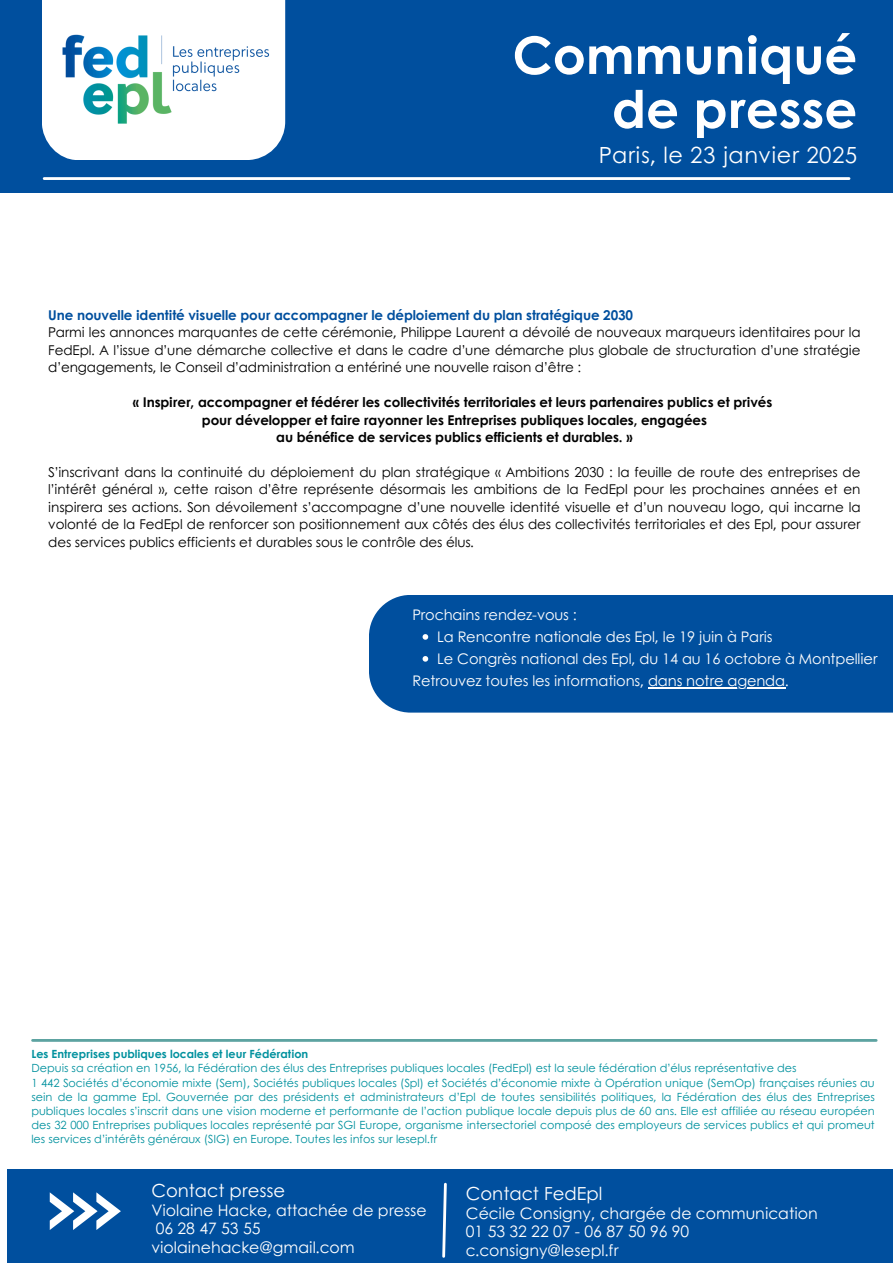
<style>
.page{position:relative;width:893px;height:1263px;background:#fff}
.page>*{position:absolute;margin:0;border:0;box-sizing:border-box;transform-origin:0 0}
.t1{font:700 51.75px/54px "Century Gothic";color:#fff;text-align:right}
.t2{font:22.27px "Century Gothic";letter-spacing:.025em;color:#fff}
.t3{font:18px "Century Gothic";color:#fff}
.t4{font:15.75px/18.6px "Century Gothic";color:#fff}
.t5{font:14.62px "Century Gothic";letter-spacing:-.005em;color:#fff}
.t6{font:13.5px/17.4px "Century Gothic";letter-spacing:-.005em;color:#000}
.t7{font:700 13.5px/17.4px "Century Gothic";letter-spacing:-.005em;color:#000;text-align:center}
.t8{font:11.25px/14.1px "Century Gothic";color:#00919e;text-align:justify}
.t9{font:700 11.25px "Century Gothic";color:#00919e}
.s1{font-weight:700;color:#004f9e}
</style>
<div class="page">
<div style="left:0;top:0;width:893px;height:193px;background:#004f9e"></div>
<hr style="left:44px;top:177px;width:805px;height:3px;background:#fff">
<div style="left:42px;top:0;width:243px;height:160px;background:#fff"></div>
<div style="left:8px;top:1169px;width:885px;height:94px;background:#004f9e"></div>
<svg style="left:50px;top:1192px;width:71px;height:38px"></svg>
<hr style="left:33px;top:1039px;width:843px;height:3px;background:#5da3a1">
<svg style="left:442px;top:1182px;width:5px;height:76px"></svg>
<img style="left:43px;top:34px;width:240px;height:104px">
<div style="left:369px;top:595px;width:524px;height:118px;background:#004f9e"></div>
<svg style="left:422px;top:634px;width:6px;height:6px"></svg>
<svg style="left:422px;top:656px;width:6px;height:6px"></svg>
<hr style="left:648px;top:687px;width:137px;height:1px;background:#fff">
<h5 class="t1" style="left:512px;top:26px;width:346px">Communiqué de presse</h5>
<p class="t2" style="left:599px;top:138px;width:260px">Paris, le 23 janvier 2025</p>
<p class="t6" style="left:48px;top:306px;width:814px"><span class="s1">Une nouvelle identité visuelle pour accompagner le déploiement du plan stratégique 2030<br></span>Parmi les annonces marquantes de cette cérémonie, Philippe Laurent a dévoilé de nouveaux marqueurs identitaires pour la FedEpl. A l’issue d’une démarche collective et dans le cadre d’une démarche plus globale de structuration d’une stratégie d’engagements, le Conseil d’administration a entériné une nouvelle raison d’être :</p>
<h1 class="t7" style="left:133px;top:393px;width:641px">« Inspirer, accompagner et fédérer les collectivités territoriales et leurs partenaires publics et privés pour développer et faire rayonner les Entreprises publiques locales, engagées<br>au bénéfice de services publics efficients et durables. »</h1>
<h2 class="t6" style="left:48px;top:463px;width:814px;text-align:justify">S’inscrivant dans la continuité du déploiement du plan stratégique « Ambitions 2030 : la feuille de route des entreprises de l’intérêt général », cette raison d’être représente désormais les ambitions de la FedEpl pour les prochaines années et en inspirera ses actions. Son dévoilement s’accompagne d’une nouvelle identité visuelle et d’un nouveau logo, qui incarne la volonté de la FedEpl de renforcer son positionnement aux côtés des élus des collectivités territoriales et des Epl, pour assurer des services publics efficients et durables sous le contrôle des élus.</h2>
<h3 class="t5" style="left:412px;top:604px;width:166px">Prochains rendez-vous :</h3>
<p class="t5" style="left:437px;top:625px;width:337px">La Rencontre nationale des Epl, le 19 juin à Paris</p>
<p class="t5" style="left:437px;top:647px;width:442px">Le Congrès national des Epl, du 14 au 16 octobre à Montpellier</p>
<p class="t5" style="left:412px;top:669px;width:378px">Retrouvez toutes les informations, dans notre agenda.</p>
<h4 class="t9" style="left:31px;top:1046px;width:278px">Les Entreprises publiques locales et leur Fédération</h4>
<h5 class="t8" style="left:31px;top:1061px;width:766px">Depuis sa création en 1956, la Fédération des élus des Entreprises publiques locales (FedEpl) est la seule fédération d’élus représentative des</h5>
<h3 class="t8" style="left:31px;top:1075px;width:845px">1 442 Sociétés d’économie mixte (Sem), Sociétés publiques locales (Spl) et Sociétés d’économie mixte à Opération unique (SemOp) françaises réunies au sein de la gamme Epl. Gouvernée par des présidents et administrateurs d’Epl de toutes sensibilités politiques, la Fédération des élus des Entreprises publiques locales s’inscrit dans une vision moderne et performante de l’action publique locale depuis plus de 60 ans. Elle est affiliée au réseau européen des 32 000 Entreprises publiques locales représenté par SGI Europe, organisme intersectoriel composé des employeurs de services publics et qui promeut les services d’intérêts généraux (SIG) en Europe. Toutes les infos sur lesepl.fr</h3>
<p class="t3" style="left:151px;top:1177px;width:135px">Contact presse</p>
<p class="t4" style="left:151px;top:1200px;width:277px">Violaine Hacke, attachée de presse<br>06 28 47 53 55 violainehacke@gmail.com</p>
<p class="t3" style="left:466px;top:1180px;width:138px">Contact FedEpl</p>
<p class="t4" style="left:466px;top:1203px;width:353px">Cécile Consigny, chargée de communication<br>01 53 32 22 07 - 06 87 50 96 90 c.consigny@lesepl.fr</p>
</div>
